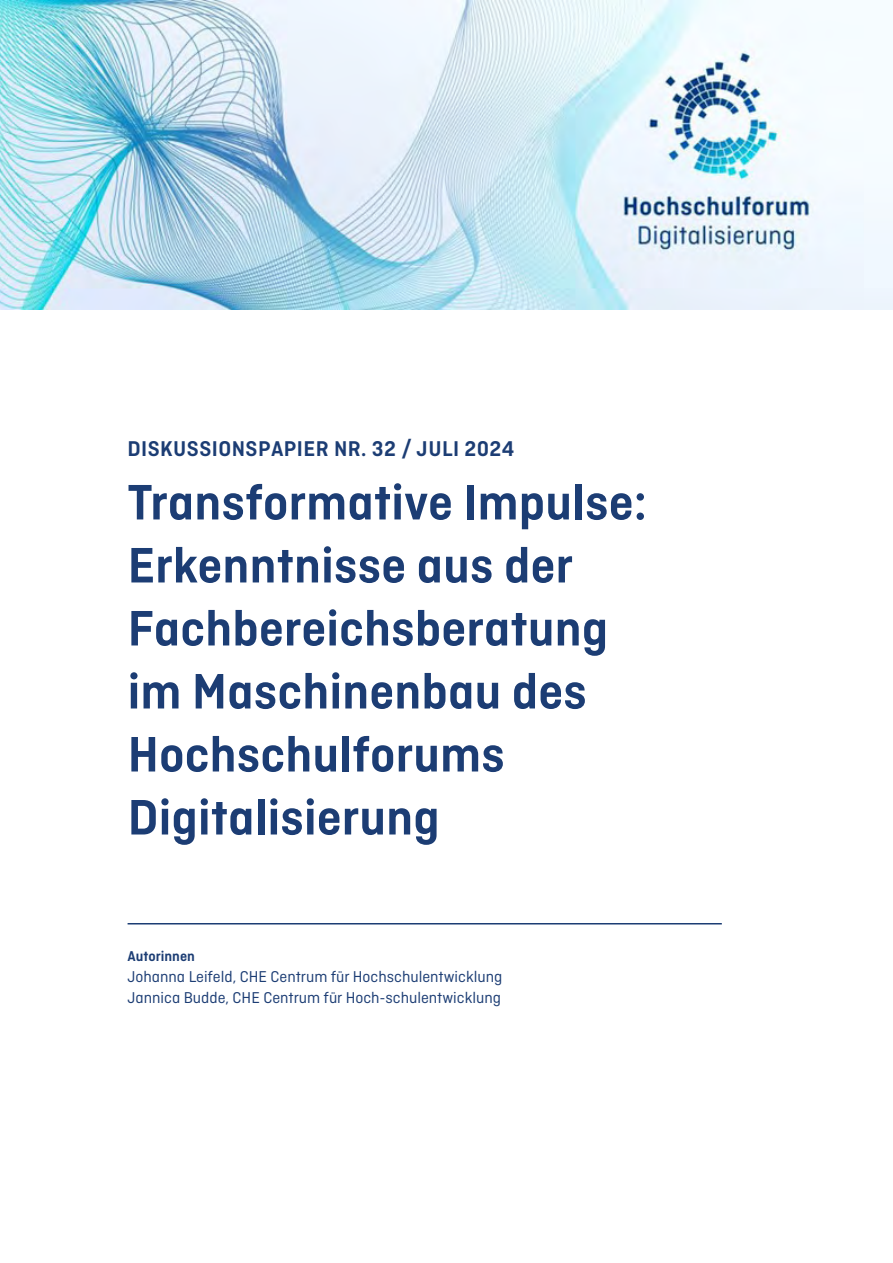
<style>
.page{position:relative;width:893px;height:1263px;background:#fff}
.page>*{position:absolute;margin:0;border:0;box-sizing:border-box;transform-origin:0 0}
.Titel{font:600 52.5px/63px "Ciutadella";color:#1c3d74}
.Titel-2{font:600 22.5px "Ciutadella";letter-spacing:.02em;color:#1c3d74}
.Autoren{font:16.5px "Ciutadella";color:#1c3d74}
.Autoren_Titel{font:600 15px "Ciutadella";color:#1c3d74}
</style>
<div class="page">
<img style="left:0;top:0;width:893px;height:309px">
<hr style="left:128px;top:923px;width:594px;height:1px;background:#1c3d74">
<p class="Titel-2" style="left:128px;top:436px;width:388px">DISKUSSIONSPAPIER NR. 32 / JULI 2024</p>
<p class="Titel" style="left:128px;top:471px;width:521px">Transformative Impulse:<br>Erkenntnisse aus der<br>Fachbereichsberatung im Maschinenbau des<br>Hochschulforums<br>Digitalisierung</p>
<p class="Autoren_Titel" style="left:128px;top:947px;width:69px">Autorinnen</p>
<p class="Autoren" style="left:128px;top:967px;width:376px">Johanna Leifeld, CHE Centrum für Hochschulentwicklung</p>
<p class="Autoren" style="left:128px;top:988px;width:375px">Jannica Budde, CHE Centrum für Hoch-schulentwicklung</p>
</div>
